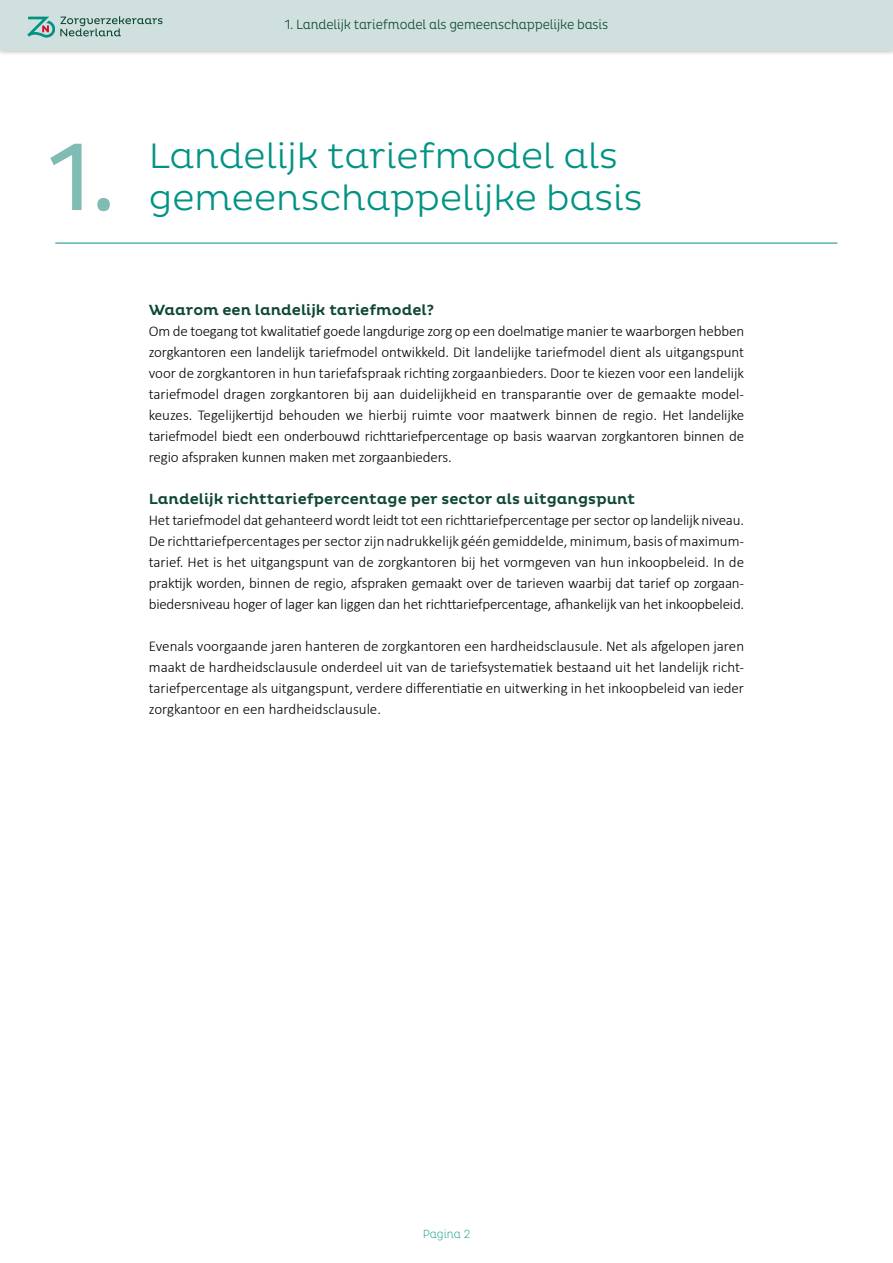
<style>
.page{position:relative;width:893px;height:1263px;background:#fff}
.page>*{position:absolute;margin:0;border:0;box-sizing:border-box;transform-origin:0 0}
.t1{font:97.5px "Pluto Cond";color:#81bcb4}
.t2{font:300 36px "Pluto";color:#009383}
.t3{font:300 15px/21px "Calibri";letter-spacing:-.01em;color:#000;text-align:justify}
.t4{font:500 15px "Pluto";color:#0f4735}
.t5{font:300 13.5px "Pluto Cond";letter-spacing:-.01em;color:#0f4735}
.t6{font:200 12px "Pluto Cond";color:#009383}
</style>
<div class="page">
<hr style="left:55px;top:243px;width:782px;height:1px;background:#009383">
<div style="left:0;top:0;width:893px;height:56px;background:#000;opacity:.4"></div>
<div style="left:0;top:0;width:893px;height:50px;background:#cfe0de"></div>
<svg style="left:27px;top:16px;width:135px;height:22px"></svg>
<p class="t5" style="left:285px;top:17px;width:325px">1. Landelijk tariefmodel als gemeenschappelijke basis</p>
<p class="t1" style="left:49px;top:122px;width:69px">1.</p>
<p class="t2" style="left:149px;top:135px;width:471px">Landelijk tariefmodel als</p>
<p class="t2" style="left:149px;top:177px;width:495px">gemeenschappelijke basis</p>
<p class="t4" style="left:149px;top:301px;width:287px">Waarom een landelijk tariefmodel?</p>
<p class="t3" style="left:149px;top:320px;width:597px">Om de toegang tot kwalitatief goede langdurige zorg op een doelmatige manier te waarborgen hebben zorgkantoren een landelijk tariefmodel ontwikkeld. Dit landelijke tariefmodel dient als uitgangspunt voor de zorgkantoren in hun tariefafspraak richting zorgaanbieders. Door te kiezen voor een landelijk tariefmodel dragen zorgkantoren bij aan duidelijkheid en transparantie over de gemaakte model&shy;keuzes. Tegelijkertijd behouden we hierbij ruimte voor maatwerk binnen de regio. Het landelijke tariefmodel biedt een onderbouwd richttariefpercentage op basis waarvan zorgkantoren binnen de regio afspraken kunnen maken met zorgaanbieders.</p>
<p class="t4" style="left:149px;top:490px;width:488px">Landelijk richttariefpercentage per sector als uitgangspunt</p>
<p class="t3" style="left:149px;top:509px;width:597px">Het tariefmodel dat gehanteerd wordt leidt tot een richttariefpercentage per sector op landelijk niveau.<br>De richttariefpercentages per sector zijn nadrukkelijk géén gemiddelde, minimum, basis of maximum&shy;tarief. Het is het uitgangspunt van de zorgkantoren bij het vormgeven van hun inkoopbeleid. In de praktijk worden, binnen de regio, afspraken gemaakt over de tarieven waarbij dat tarief op zorgaan&shy;biedersniveau hoger of lager kan liggen dan het richttariefpercentage, afhankelijk van het inkoopbeleid.</p>
<p class="t3" style="left:149px;top:635px;width:597px">Evenals voorgaande jaren hanteren de zorgkantoren een hardheidsclausule. Net als afgelopen jaren maakt de hardheidsclausule onderdeel uit van de tariefsystematiek bestaand uit het landelijk richt&shy;tariefpercentage als uitgangspunt, verdere differentiatie en uitwerking in het inkoopbeleid van ieder zorgkantoor en een hardheidsclausule.</p>
<p class="t6" style="left:423px;top:1227px;width:49px">Pagina 2</p>
</div>
